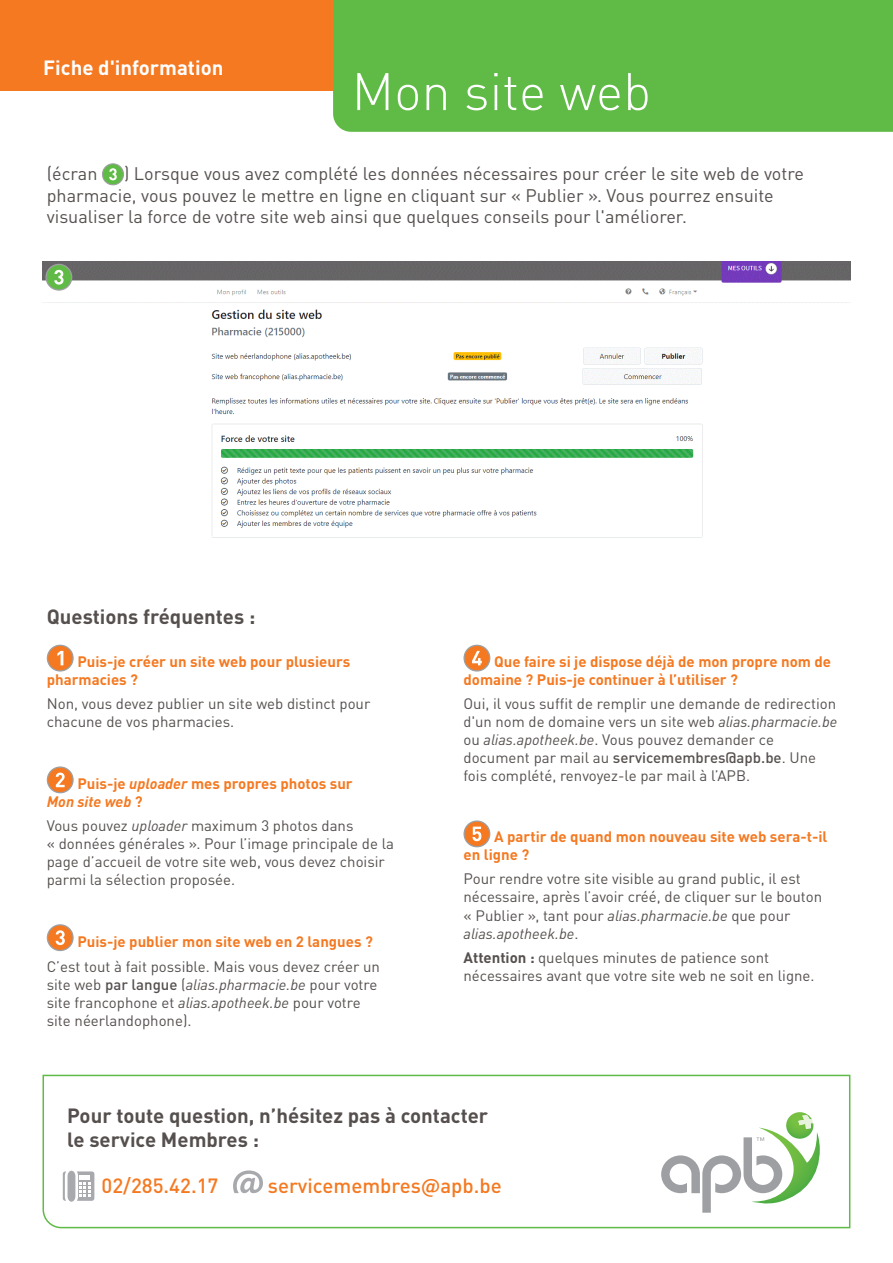
<style>
.page{position:relative;width:893px;height:1263px;background:#fff}
.page>*{position:absolute;margin:0;border:0;box-sizing:border-box;transform-origin:0 0}
._01_Sous_tritre_Gris{font:300 52.05px "DINOT";color:#fff}
._01_Sous_tritre_Gris-2{font:700 20.4px/24.5px "DINOT";color:#55504e}
._01_Sous_tritre_Gris-3{font:500 20.4px "DINOT";color:#f47921}
._01_Sous_tritre_Gris-4{font:700 20.4px "DINOT";color:#fff}
._01_Sous_tritre_Gris-5{font:18px/21.6px "DINOT";color:#55504e}
._01_Sous_tritre_Gris-6{font:15px/18px "DINOT";color:#55504e}
._01_Sous_tritre_Gris-7{font:700 15px/18px "DINOT";color:#f47921}
.s1{font-style:italic}
.s2{font-weight:500}
.s3{font-weight:700}
</style>
<div class="page">
<svg style="left:47px;top:645px;width:26px;height:26px"></svg>
<div style="left:47px;top:645px;width:27px;height:26px;border:1px solid #9d9fa2;border-radius:50%"></div>
<svg style="left:57px;top:651px;width:6px;height:14px"></svg>
<svg style="left:47px;top:767px;width:26px;height:26px"></svg>
<div style="left:47px;top:766px;width:27px;height:27px;border:1px solid #9d9fa2;border-radius:50%"></div>
<svg style="left:56px;top:772px;width:9px;height:15px"></svg>
<div style="left:47px;top:925px;width:26px;height:25px;background:#f47921;border-radius:50%"></div>
<div style="left:47px;top:924px;width:27px;height:27px;border:1px solid #9d9fa2;border-radius:50%"></div>
<svg style="left:56px;top:930px;width:9px;height:15px"></svg>
<svg style="left:464px;top:645px;width:26px;height:26px"></svg>
<div style="left:463px;top:645px;width:27px;height:26px;border:1px solid #9d9fa2;border-radius:50%"></div>
<svg style="left:472px;top:651px;width:10px;height:14px"></svg>
<svg style="left:464px;top:821px;width:26px;height:26px"></svg>
<div style="left:463px;top:820px;width:27px;height:27px;border:1px solid #9d9fa2;border-radius:50%"></div>
<svg style="left:472px;top:826px;width:9px;height:15px"></svg>
<div style="left:0;top:0;width:893px;height:90px;background:#f47921"></div>
<div style="left:333px;top:0;width:560px;height:132px;background:#60bb46"></div>
<svg style="left:42px;top:1074px;width:809px;height:155px"></svg>
<svg style="left:661px;top:1112px;width:159px;height:101px"></svg>
<img style="left:43px;top:261px;width:807px;height:277px">
<svg style="left:46px;top:264px;width:26px;height:26px"></svg>
<div style="left:45px;top:264px;width:27px;height:27px;border:1px solid #9d9fa2;border-radius:50%"></div>
<svg style="left:54px;top:270px;width:10px;height:15px"></svg>
<div style="left:102px;top:164px;width:21px;height:21px;background:#60bb46;border-radius:50%"></div>
<div style="left:102px;top:163px;width:22px;height:22px;border:1px solid #9d9fa2;border-radius:50%"></div>
<svg style="left:109px;top:168px;width:8px;height:12px"></svg>
<p class="_01_Sous_tritre_Gris-4" style="left:43px;top:54px;width:182px">Fiche d'information</p>
<p class="_01_Sous_tritre_Gris" style="left:352px;top:59px;width:301px">Mon site web</p>
<p class="_01_Sous_tritre_Gris-5" style="left:47px;top:163px;width:759px;text-indent:77px">) Lorsque vous avez complété les données nécessaires pour créer le site web de votre pharmacie, vous pouvez le mettre en ligne en cliquant sur « Publier ». Vous pourrez ensuite visualiser la force de votre site web ainsi que quelques conseils pour l'améliorer.</p>
<p class="_01_Sous_tritre_Gris-5" style="left:47px;top:163px;width:52px">(écran</p>
<p class="_01_Sous_tritre_Gris-2" style="left:47px;top:603px;width:210px">Questions fréquentes :</p>
<p class="_01_Sous_tritre_Gris-7" style="left:47px;top:652px;width:305px;text-indent:31px">Puis-je créer un site web pour plusieurs pharmacies ?</p>
<p class="_01_Sous_tritre_Gris-6" style="left:47px;top:695px;width:325px">Non, vous devez publier un site web distinct pour chacune de vos pharmacies.</p>
<p class="_01_Sous_tritre_Gris-7" style="left:47px;top:774px;width:307px;text-indent:31px">Puis-je <span class="s1">uploader</span> mes propres photos sur<br><span class="s1">Mon site web</span> ?</p>
<p class="_01_Sous_tritre_Gris-6" style="left:47px;top:816px;width:349px">Vous pouvez <span class="s1">uploader</span> maximum 3 photos dans<br>« données générales ». Pour l’image principale de la page d’accueil de votre site web, vous devez choisir parmi la sélection proposée.</p>
<p class="_01_Sous_tritre_Gris-7" style="left:77px;top:932px;width:297px">Puis-je publier mon site web en 2 langues ?</p>
<p class="_01_Sous_tritre_Gris-6" style="left:47px;top:957px;width:335px">C’est tout à fait possible. Mais vous devez créer un site web <span class="s2">par langue</span> (<span class="s1">alias.pharmacie.be</span> pour votre site francophone et <span class="s1">alias.apotheek.be</span> pour votre site néerlandophone).</p>
<p class="_01_Sous_tritre_Gris-7" style="left:463px;top:652px;width:369px;text-indent:31px">Que faire si je dispose déjà de mon propre nom de domaine ? Puis-je continuer à l’utiliser ?</p>
<p class="_01_Sous_tritre_Gris-6" style="left:463px;top:695px;width:375px">Oui, il vous suffit de remplir une demande de redirection d'un nom de domaine vers un site web <span class="s1">alias.pharmacie.be </span>ou <span class="s1">alias.apotheek.be</span>. Vous pouvez demander ce document par mail au <span class="s2">servicemembres@apb.be</span>. Une fois complété, renvoyez-le par mail à l’APB.</p>
<p class="_01_Sous_tritre_Gris-7" style="left:463px;top:827px;width:365px;text-indent:31px">A partir de quand mon nouveau site web sera-t-il en ligne ?</p>
<p class="_01_Sous_tritre_Gris-6" style="left:463px;top:870px;width:360px">Pour rendre votre site visible au grand public, il est nécessaire, après l’avoir créé, de cliquer sur le bouton « Publier », tant pour <span class="s1">alias.pharmacie.be</span> que pour <span class="s1">alias.apotheek.be</span>.</p>
<p class="_01_Sous_tritre_Gris-6" style="left:463px;top:948px;width:353px"><span class="s3">Attention :</span> quelques minutes de patience sont nécessaires avant que votre site web ne soit en ligne.</p>
<p class="_01_Sous_tritre_Gris-2" style="left:67px;top:1102px;width:423px">Pour toute question, n’hésitez pas à contacter le service Membres :</p>
<p class="_01_Sous_tritre_Gris-3" style="left:102px;top:1173px;width:118px">02/285.42.17</p>
<p class="_01_Sous_tritre_Gris-3" style="left:268px;top:1173px;width:235px">servicemembres@apb.be</p>
</div>
